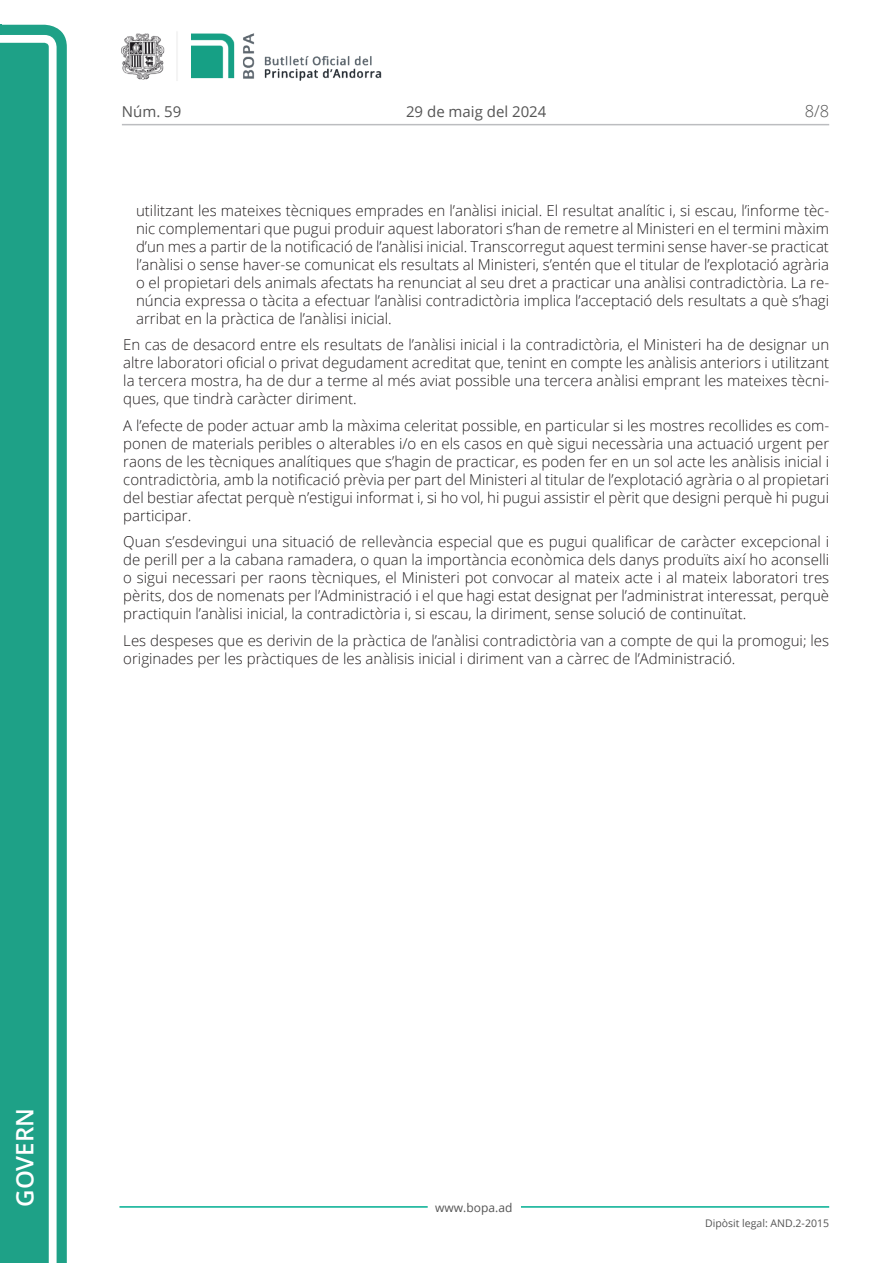
<style>
.page{position:relative;width:893px;height:1263px;background:#fff}
.page>*{position:absolute;margin:0;border:0;box-sizing:border-box;transform-origin:0 0}
.t1{font:600 24px "Open Sans";color:#fff}
.t2{font:300 16.5px "Open Sans";color:#545454}
.Body_text{font:300 15px/18px "Open Sans";color:#231f20;text-align:justify}
.Body_text_i{font:300 15px/18px "Open Sans";color:#231f20;text-align:justify}
.t3{font:15px "Open Sans";color:#545454}
.t4{font:12px "Open Sans";color:#545454}
.t5{font:10.5px "Open Sans";color:#545454}
</style>
<div class="page">
<svg style="left:0;top:25px;width:67px;height:1238px;fill:#1ea187"></svg>
<div style="left:0;top:43px;width:49px;height:1220px;background:#1ea187"></div>
<img style="left:122px;top:32px;width:260px;height:49px">
<hr style="left:119px;top:1206px;width:309px;height:2px;background:#00ae91">
<hr style="left:521px;top:1206px;width:308px;height:2px;background:#00ae91">
<hr style="left:122px;top:124px;width:707px;height:1px;background:#bcbdc0">
<p class="t3" style="left:122px;top:102px;width:61px">Núm. 59</p>
<p class="t3" style="left:406px;top:102px;width:142px">29 de maig del 2024</p>
<p class="t2" style="left:805px;top:100px;width:26px">8/8</p>
<p class="Body_text_i" style="left:136px;top:201px;width:695px">utilitzant les mateixes tècniques emprades en l’anàlisi inicial. El resultat analític i, si escau, l’informe tèc&shy;nic complementari que pugui produir aquest laboratori s’han de remetre al Ministeri en el termini màxim d’un mes a partir de la notificació de l’anàlisi inicial. Transcorregut aquest termini sense haver-se practicat l’anàlisi o sense haver-se comunicat els resultats al Ministeri, s’entén que el titular de l’explotació agrària o el propietari dels animals afectats ha renunciat al seu dret a practicar una anàlisi contradictòria. La re&shy;núncia expressa o tàcita a efectuar l’anàlisi contradictòria implica l’acceptació dels resultats a què s’hagi arribat en la pràctica de l’anàlisi inicial.</p>
<p class="Body_text" style="left:123px;top:335px;width:707px">En cas de desacord entre els resultats de l’anàlisi inicial i la contradictòria, el Ministeri ha de designar un altre laboratori oficial o privat degudament acreditat que, tenint en compte les anàlisis anteriors i utilitzant la tercera mostra, ha de dur a terme al més aviat possible una tercera anàlisi emprant les mateixes tècni&shy;ques, que tindrà caràcter diriment.</p>
<p class="Body_text" style="left:123px;top:416px;width:707px">A l’efecte de poder actuar amb la màxima celeritat possible, en particular si les mostres recollides es com&shy;ponen de materials peribles o alterables i/o en els casos en què sigui necessària una actuació urgent per raons de les tècniques analítiques que s’hagin de practicar, es poden fer en un sol acte les anàlisis inicial i contradictòria, amb la notificació prèvia per part del Ministeri al titular de l’explotació agrària o al propietari del bestiar afectat perquè n’estigui informat i, si ho vol, hi pugui assistir el pèrit que designi perquè hi pugui participar.</p>
<p class="Body_text" style="left:123px;top:532px;width:708px">Quan s’esdevingui una situació de rellevància especial que es pugui qualificar de caràcter excepcional i de perill per a la cabana ramadera, o quan la importància econòmica dels danys produïts així ho aconselli o sigui necessari per raons tècniques, el Ministeri pot convocar al mateix acte i al mateix laboratori tres pèrits, dos de nomenats per l’Administració i el que hagi estat designat per l’administrat interessat, perquè practiquin l’anàlisi inicial, la contradictòria i, si escau, la diriment, sense solució de continuïtat.</p>
<p class="Body_text" style="left:123px;top:631px;width:707px">Les despeses que es derivin de la pràctica de l’anàlisi contradictòria van a compte de qui la promogui; les originades per les pràctiques de les anàlisis inicial i diriment van a càrrec de l’Administració.</p>
<h1 class="t1" style="left:8px;top:1207px;width:100px;rotate:-90deg">Govern</h1>
<p class="t4" style="left:435px;top:1199px;width:79px">www.bopa.ad</p>
<p class="t5" style="left:705px;top:1216px;width:125px">Dipòsit legal: AND.2-2015</p>
</div>
